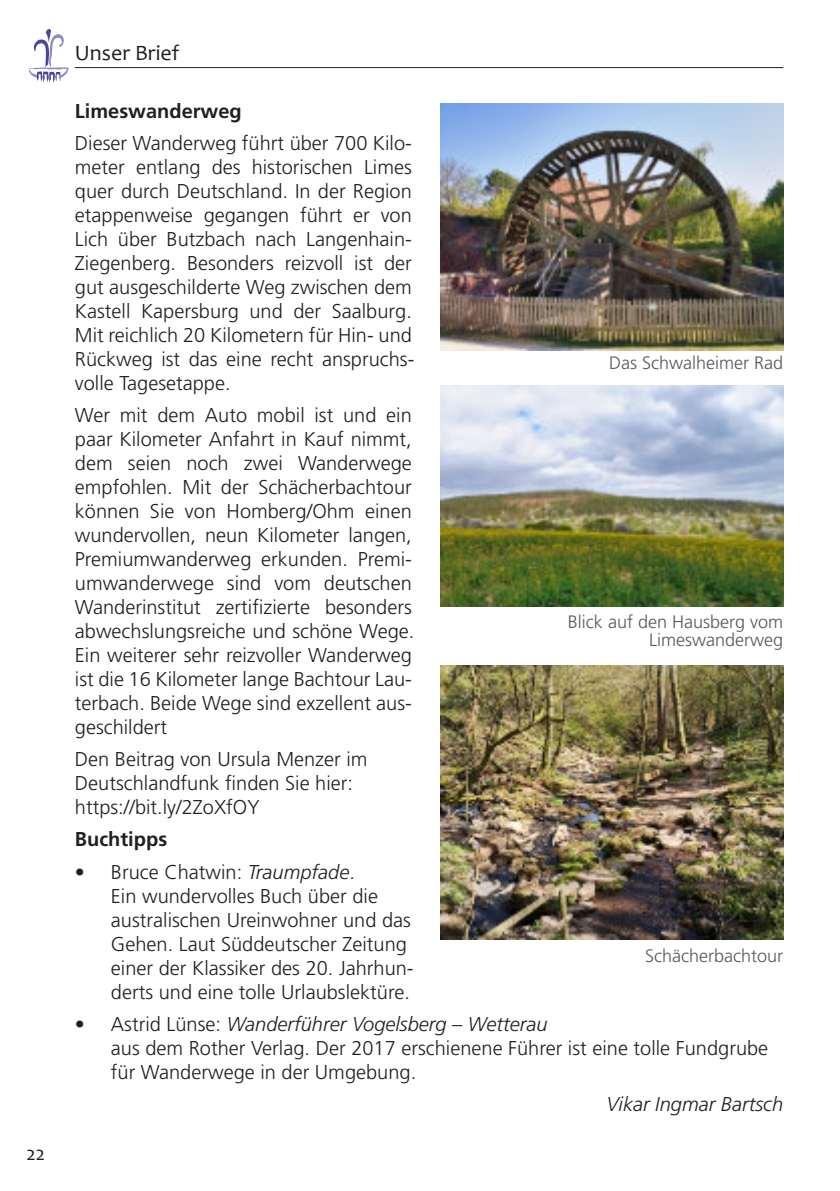
<style>
.page{position:relative;width:840px;height:1191px;background:#fff}
.page>*{position:absolute;margin:0;border:0;box-sizing:border-box;transform-origin:0 0}
.t1{font:22px "font 000000002476 ff 01";color:#231f20}
.t2{font:300 20px/24px "Frutiger LT Std";color:#231f20}
.t3{font:700 20px "Frutiger LT Std";color:#231f20}
.t4{font:italic 300 20px "Frutiger LT Std";color:#231f20}
.t5{font:20px "font 000000002476 ff 01";color:#231f20}
.t6{font:300 18px/18px "Frutiger LT Std";color:#58595b;text-align:right}
.s1{font-style:italic}
</style>
<div class="page">
<svg style="left:28px;top:29px;width:41px;height:54px"></svg>
<hr style="left:75px;top:67px;width:707px;height:1px;background:#231f20">
<img style="left:440px;top:103px;width:342px;height:248px">
<img style="left:440px;top:665px;width:342px;height:274px">
<img style="left:440px;top:386px;width:342px;height:220px">
<p class="t5" style="left:27px;top:1140px;width:20px">22</p>
<p class="t1" style="left:75px;top:39px;width:106px">Unser Brief</p>
<p class="t3" style="left:75px;top:99px;width:168px">Limeswanderweg</p>
<p class="t2" style="left:75px;top:132px;width:341px">Dieser Wanderweg führt über 700 Kilo‐ meter entlang des historischen Limes quer durch Deutschland. In der Region etappenweise gegangen führt er von Lich über Butzbach nach Langenhain-Ziegenberg. Besonders reizvoll ist der gut ausgeschilderte Weg zwischen dem Kastell Kapersburg und der Saalburg.<br>Mit reichlich 20 Kilometern für Hin- und Rückweg ist das eine recht anspruchs‐ volle Tagesetappe.</p>
<p class="t2" style="left:75px;top:404px;width:341px">Wer mit dem Auto mobil ist und ein paar Kilometer Anfahrt in Kauf nimmt, dem seien noch zwei Wanderwege empfohlen. Mit der Schächerbachtour können Sie von Homberg/Ohm einen wundervollen, neun Kilometer langen, Premiumwanderweg erkunden. Premi‐ umwanderwege sind vom deutschen Wanderinstitut zertifizierte besonders abwechslungsreiche und schöne Wege.<br>Ein weiterer sehr reizvoller Wanderweg ist die 16 Kilometer lange Bachtour Lau‐ terbach. Beide Wege sind exzellent aus‐ geschildert</p>
<p class="t2" style="left:75px;top:748px;width:294px">Den Beitrag von Ursula Menzer im<br>Deutschlandfunk finden Sie hier: https://bit.ly/2ZoXfOY</p>
<p class="t3" style="left:75px;top:827px;width:94px">Buchtipps</p>
<p class="t2" style="left:111px;top:860px;width:304px;text-indent:-36px">• Bruce Chatwin: <span class="s1">Traumpfade</span>.<br>Ein wundervolles Buch über die australischen Ureinwohner und das Gehen. Laut Süddeutscher Zeitung einer der Klassiker des 20. Jahrhun‐ derts und eine tolle Urlaubslektüre.</p>
<p class="t2" style="left:111px;top:1012px;width:658px;text-indent:-36px">• Astrid Lünse: <span class="s1">Wanderführer Vogelsberg – Wetterau<br></span>aus dem Rother Verlag. Der 2017 erschienene Führer ist eine tolle Fundgrube für Wanderwege in der Umgebung.</p>
<p class="t4" style="left:606px;top:1092px;width:178px">Vikar Ingmar Bartsch</p>
<p class="t6" style="left:608px;top:354px;width:176px">Das Schwalheimer Rad</p>
<p class="t6" style="left:567px;top:613px;width:217px">Blick auf den Hausberg vom<br>Limeswanderweg</p>
<p class="t6" style="left:644px;top:946px;width:140px">Schächerbachtour</p>
</div>
